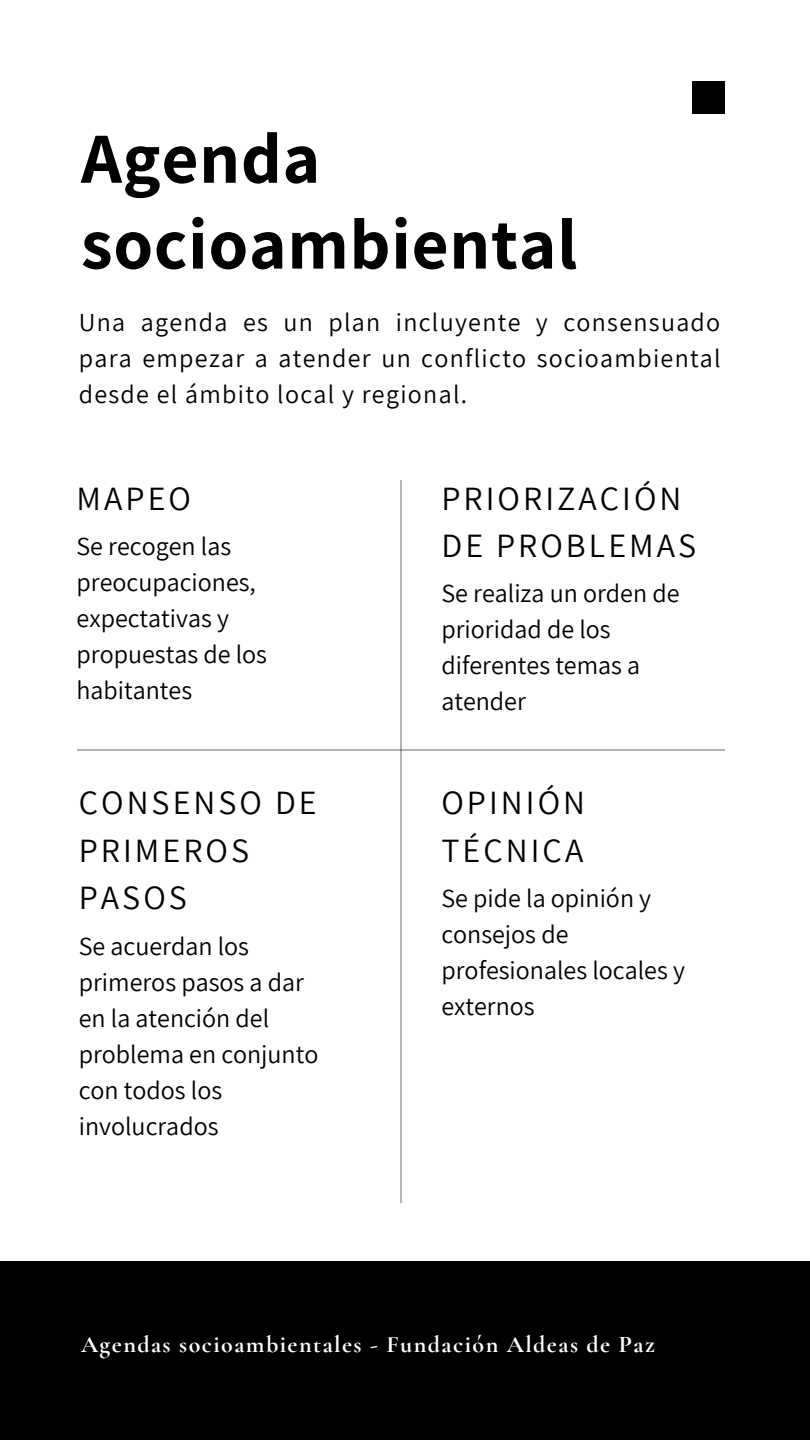
<style>
.page{position:relative;width:810px;height:1440px;background:#fff}
.page>*{position:absolute;margin:0;border:0;box-sizing:border-box;transform-origin:0 0}
.t1{font:700 72px/85.8px "Assistant";letter-spacing:.01em;color:#000}
.t2{font:34px/47.2px "Assistant";letter-spacing:.09em;color:#000}
.t3{font:26px/36px "Assistant";color:#000}
.t4{font:700 24px "Cormorant Garamond";letter-spacing:.06em;color:#fff}
</style>
<div class="page">
<hr style="left:77px;top:749px;width:648px;height:1px;background:#000">
<hr style="left:400px;top:480px;width:1px;height:723px;background:#000">
<div style="left:0;top:1261px;width:810px;height:179px;background:#000"></div>
<div style="left:692px;top:81px;width:33px;height:33px;background:#000"></div>
<p class="t1" style="left:81px;top:113px;width:498px">Agenda socioambiental</p>
<p class="t3" style="left:79px;top:304px;width:644px;text-align:justify">Una agenda es un plan incluyente y consensuado para empezar a atender un conflicto socioambiental desde el ámbito local y regional.</p>
<p class="t2" style="left:77px;top:473px;width:116px">MAPEO</p>
<p class="t3" style="left:77px;top:528px;width:192px">Se recogen las preocupaciones, expectativas y propuestas de los habitantes</p>
<p class="t2" style="left:79px;top:778px;width:239px">CONSENSO DE<br>PRIMEROS<br>PASOS</p>
<p class="t3" style="left:79px;top:927px;width:241px">Se acuerdan los primeros pasos a dar en la atención del problema en conjunto con todos los involucrados</p>
<p class="t2" style="left:441px;top:473px;width:256px">PRIORIZACIÓN<br>DE PROBLEMAS</p>
<p class="t3" style="left:441px;top:575px;width:240px">Se realiza un orden de prioridad de los diferentes temas a atender</p>
<p class="t2" style="left:441px;top:778px;width:145px">OPINIÓN<br>TÉCNICA</p>
<p class="t3" style="left:441px;top:880px;width:245px">Se pide la opinión y consejos de profesionales locales y externos</p>
<p class="t4" style="left:81px;top:1330px;width:575px">Agendas socioambientales - Fundación Aldeas de Paz</p>
</div>
